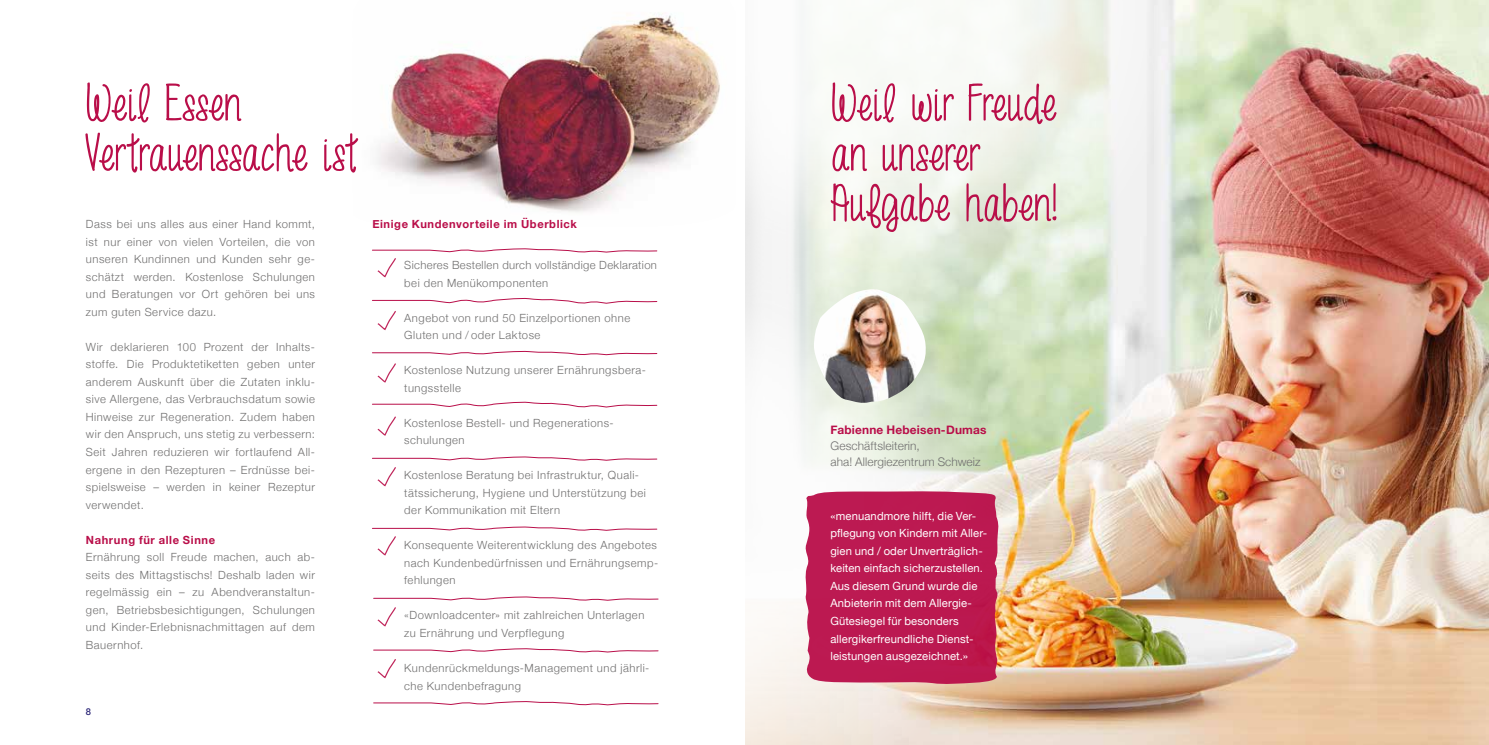
<style>
.page{position:relative;width:1489px;height:745px;background:#fff}
.page>*{position:absolute;margin:0;border:0;box-sizing:border-box;transform-origin:0 0}
.t1{font:500 50px/50px "menuandmorefont";letter-spacing:-.01em;color:#b90e49}
.t2{font:300 11.88px/16.2px "Helvetica Neue";letter-spacing:.01em;color:#706f6f}
.t3{font:700 11.88px "Helvetica Neue";letter-spacing:.015em;color:#b90e49}
.t4{font:300 11.25px/17.5px "Helvetica Neue";letter-spacing:.045em;color:#706f6f}
.t5{font:11.25px/17.5px "Helvetica Neue";letter-spacing:.01em;color:#fff}
.t6{font:700 11.25px "Helvetica Neue";letter-spacing:.055em;color:#b90e49}
.t7{font:500 9.38px "Helvetica Neue";color:#2b2577}
</style>
<div class="page">
<img style="left:1004px;top:0;width:484px;height:744px">
<svg style="left:384px;top:277px;width:620px;height:467px"></svg>
<svg style="left:552px;top:0;width:635px;height:334px;fill:#f2f5f1"></svg>
<img style="left:377px;top:0;width:358px;height:228px">
<img style="left:813px;top:289px;width:113px;height:114px">
<svg style="left:804px;top:490px;width:196px;height:193px;background:#be2357"></svg>
<svg style="left:372px;top:350px;width:285px;height:6px"></svg>
<svg style="left:372px;top:401px;width:285px;height:7px"></svg>
<svg style="left:372px;top:248px;width:285px;height:29px"></svg>
<svg style="left:372px;top:297px;width:285px;height:33px"></svg>
<svg style="left:377px;top:362px;width:20px;height:21px"></svg>
<svg style="left:377px;top:415px;width:20px;height:21px"></svg>
<svg style="left:372px;top:456px;width:285px;height:30px"></svg>
<svg style="left:372px;top:526px;width:285px;height:29px"></svg>
<svg style="left:373px;top:700px;width:286px;height:5px"></svg>
<svg style="left:373px;top:596px;width:286px;height:30px"></svg>
<svg style="left:373px;top:647px;width:286px;height:31px"></svg>
<h1 class="t1" style="left:85px;top:81px;width:275px">Weil Essen<br>Vertrauenssache ist</h1>
<p class="t4" style="left:86px;top:214px;width:230px;text-align:justify">Dass bei uns alles aus einer Hand kommt, ist nur einer von vielen Vorteilen, die von unseren Kundinnen und Kunden sehr ge&shy;schätzt werden. Kostenlose Schulungen und Beratungen vor Ort gehören bei uns zum guten Service dazu.</p>
<p class="t4" style="left:86px;top:337px;width:230px;text-align:justify">Wir deklarieren 100 Prozent der Inhalts&shy;stoffe. Die Produktetiketten geben unter anderem Auskunft über die Zutaten inklu&shy;sive Allergene, das Verbrauchsdatum sowie Hinweise zur Regeneration. Zudem haben wir den Anspruch, uns stetig zu verbessern:<br>Seit Jahren reduzieren wir fortlaufend All&shy;ergene in den Rezepturen – Erdnüsse bei&shy;spielsweise – werden in keiner Rezeptur verwendet.</p>
<p class="t6" style="left:86px;top:530px;width:131px">Nahrung für alle Sinne</p>
<p class="t4" style="left:86px;top:547px;width:230px;text-align:justify">Ernährung soll Freude machen, auch ab&shy;seits des Mittagstischs! Deshalb laden wir regelmässig ein – zu Abendveranstaltun&shy;gen, Betriebsbesichtigungen, Schulungen und Kinder-Erlebnisnachmittagen auf dem Bauernhof.</p>
<p class="t7" style="left:86px;top:703px;width:7px">8</p>
<p class="t6" style="left:372px;top:215px;width:206px">Einige Kundenvorteile im Überblick</p>
<p class="t4" style="left:404px;top:255px;width:254px">Sicheres Bestellen durch vollständige Deklaration bei den Menükomponenten</p>
<p class="t4" style="left:404px;top:308px;width:227px">Angebot von rund 50 Einzelportionen ohne<br>Gluten und / oder Laktose</p>
<p class="t4" style="left:404px;top:360px;width:243px">Kostenlose Nutzung unserer Ernährungsbera&shy;tungsstelle</p>
<p class="t4" style="left:404px;top:413px;width:210px">Kostenlose Bestell- und Regenerations&shy;schulungen</p>
<p class="t4" style="left:404px;top:465px;width:243px">Kostenlose Beratung bei Infrastruktur, Quali&shy;tätssicherung, Hygiene und Unterstützung bei der Kommunikation mit Eltern</p>
<p class="t4" style="left:404px;top:535px;width:255px;text-align:justify">Konsequente Weiterentwicklung des Angebotes nach Kundenbedürfnissen und Ernährungsemp&shy;fehlungen</p>
<p class="t4" style="left:404px;top:605px;width:242px">«Downloadcenter» mit zahlreichen Unterlagen zu Ernährung und Verpflegung</p>
<p class="t4" style="left:404px;top:658px;width:247px">Kundenrückmeldungs-Management und jährli&shy;che Kundenbefragung</p>
<h1 class="t1" style="left:830px;top:81px;width:229px">Weil wir Freude an unserer<br>Aufgabe haben!</h1>
<p class="t3" style="left:830px;top:420px;width:158px">Fabienne Hebeisen-Dumas</p>
<p class="t2" style="left:830px;top:436px;width:152px">Geschäftsleiterin,<br>aha! Allergiezentrum Schweiz</p>
<p class="t5" style="left:830px;top:507px;width:158px">«menuandmore hilft, die Ver&shy;pflegung von Kindern mit Aller&shy;gien und / oder Unverträglich&shy;keiten einfach sicherzustellen.<br>Aus diesem Grund wurde die<br>Anbieterin mit dem Allergie-<br>Gütesiegel für besonders allergikerfreundliche Dienst&shy;leistungen ausgezeichnet.»</p>
</div>
